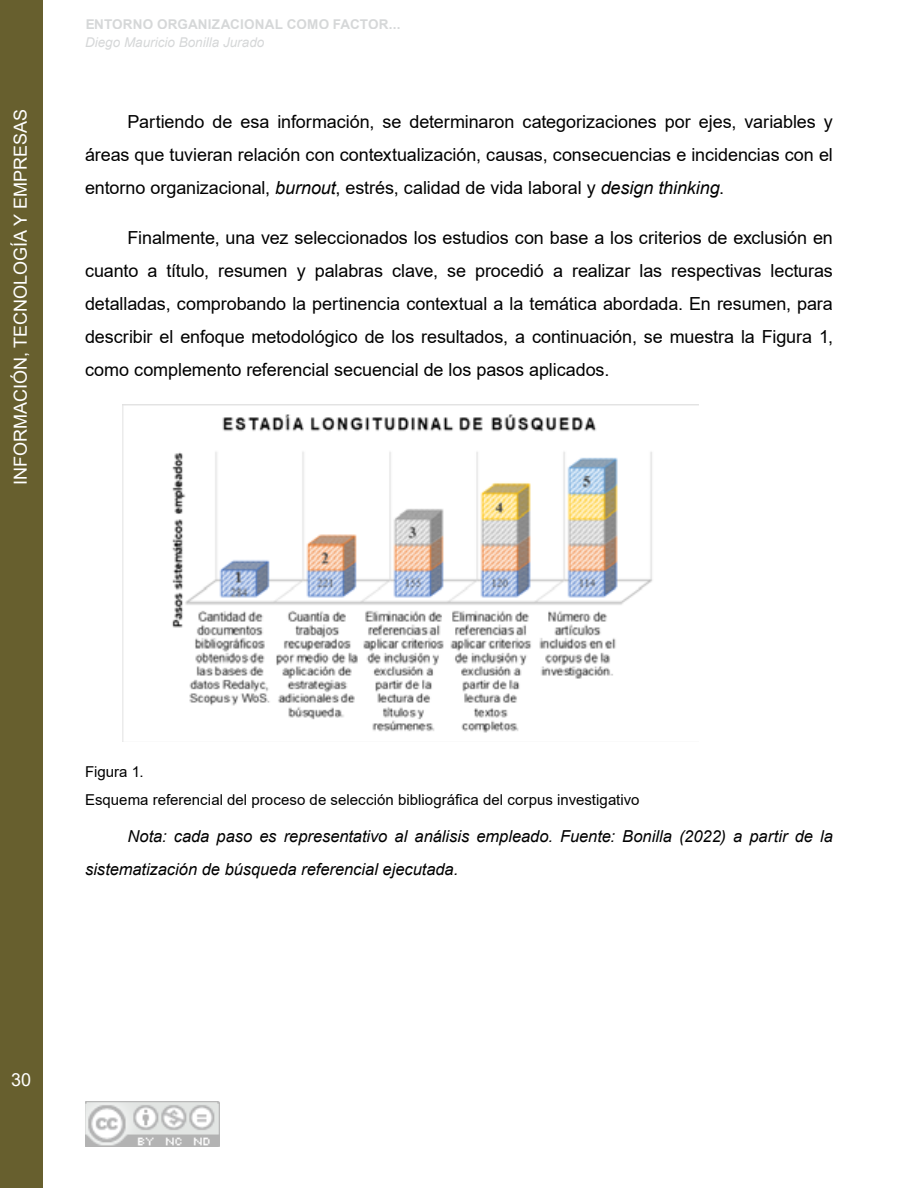
<style>
.page{position:relative;width:918px;height:1188px;background:#fff}
.page>*{position:absolute;margin:0;border:0;box-sizing:border-box;transform-origin:0 0}
.t1{font:18px/33px "Arial";letter-spacing:-.005em;color:#000;text-align:justify}
.t2{font:18px "Arial";color:#fff}
.t3{font:italic 16.5px/33px "Arial";letter-spacing:-.005em;color:#000}
.t4{font:15px/28.2px "Arial";letter-spacing:.005em;color:#000}
.t5{font:700 13.5px "Arial";letter-spacing:.015em;color:#d1d3d4}
.t6{font:italic 13.5px "Arial";color:#d1d3d4}
.s1{font-style:italic}
</style>
<div class="page">
<div style="left:0;top:0;width:42px;height:1188px;background:#675f2e"></div>
<img style="left:85px;top:1101px;width:134px;height:46px">
<img style="left:122px;top:405px;width:577px;height:337px">
<p class="t2" style="left:8px;top:485px;width:378px;rotate:-90deg">INFORMACIÓN, TECNOLOGÍA Y EMPRESAS</p>
<p class="t5" style="left:85px;top:14px;width:317px">ENTORNO ORGANIZACIONAL COMO FACTOR...</p>
<p class="t6" style="left:85px;top:34px;width:181px">Diego Mauricio Bonilla Jurado</p>
<p class="t1" style="left:85px;top:105px;width:749px;text-indent:43px">Partiendo de esa información, se determinaron categorizaciones por ejes, variables y áreas que tuvieran relación con contextualización, causas, consecuencias e incidencias con el entorno organizacional, <span class="s1">burnout</span>, estrés, calidad de vida laboral y <span class="s1">design thinking</span>.</p>
<p class="t1" style="left:85px;top:221px;width:749px;text-indent:43px">Finalmente, una vez seleccionados los estudios con base a los criterios de exclusión en cuanto a título, resumen y palabras clave, se procedió a realizar las respectivas lecturas detalladas, comprobando la pertinencia contextual a la temática abordada. En resumen, para describir el enfoque metodológico de los resultados, a continuación, se muestra la Figura 1, como complemento referencial secuencial de los pasos aplicados.</p>
<p class="t4" style="left:85px;top:757px;width:556px">Figura 1.<br>Esquema referencial del proceso de selección bibliográfica del corpus investigativo</p>
<p class="t3" style="left:85px;top:820px;width:749px;text-indent:43px">Nota: cada paso es representativo al análisis empleado. Fuente: Bonilla (2022) a partir de la sistematización de búsqueda referencial ejecutada.</p>
<p class="t2" style="left:11px;top:1068px;width:22px">30</p>
</div>
